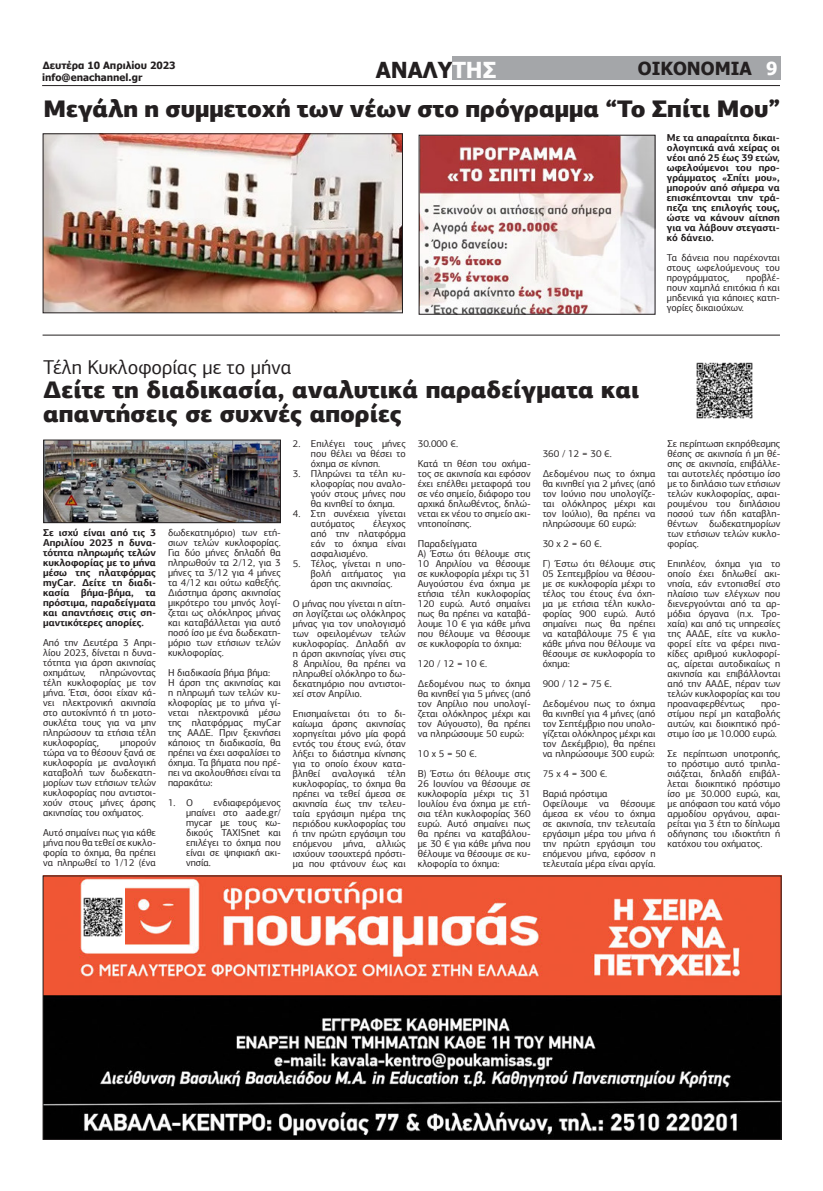
<style>
.page{position:relative;width:823px;height:1191px;background:#fff}
.page>*{position:absolute;margin:0;border:0;box-sizing:border-box;transform-origin:0 0}
.t1{font:900 24px "PF Agora Sans Pro";color:#231f20}
.t2{font:700 22px "Tahoma";color:#231f20}
.t3{font:20px "PF Agora Sans Pro";color:#231f20}
.t4{font:700 18px "Tahoma";color:#231f20}
.t5{font:700 18px "Tahoma";color:#fff}
.t6{font:10px/10px "PF Agora Sans Pro";color:#231f20;text-align:justify}
.t7{font:700 10px/10px "PF Agora Sans Pro";color:#231f20;text-align:justify}
.t8{font:700 10px "Tahoma";color:#231f20}
.s1{color:#fdfdfd}
</style>
<div class="page">
<hr style="left:42px;top:85px;width:737px;height:1px;background:#231f20">
<div style="left:452px;top:57px;width:328px;height:23px;background:#a4a6a9"></div>
<img style="left:45px;top:877px;width:734px;height:261px">
<div style="left:43px;top:875px;width:738px;height:265px;border:1px solid #231f20"></div>
<div style="left:82px;top:884px;width:42px;height:64px;background:#fff"></div>
<img style="left:83px;top:897px;width:40px;height:40px">
<hr style="left:43px;top:334px;width:736px;height:1px;background:#231f20">
<img style="left:45px;top:135px;width:356px;height:176px">
<div style="left:43px;top:133px;width:360px;height:180px;border:1px solid #231f20"></div>
<img style="left:420px;top:137px;width:233px;height:176px">
<div style="left:418px;top:135px;width:237px;height:180px;border:1px solid #231f20"></div>
<img style="left:45px;top:441px;width:234px;height:80px">
<div style="left:43px;top:439px;width:238px;height:84px;border:1px solid #231f20"></div>
<img style="left:696px;top:362px;width:57px;height:57px">
<p class="t8" style="left:43px;top:58px;width:134px">Δευτέρα 10 Απριλίου 2023</p>
<p class="t1" style="left:44px;top:93px;width:737px">Μεγάλη η συμμετοχή των νέων στο πρόγραμμα “Το Σπίτι Μου”</p>
<p class="t7" style="left:666px;top:132px;width:114px">Με τα απαραίτητα δικαι&shy;ολογητικά ανά χείρας οι νέοι από 25 έως 39 ετών, ωφελούμενοι του προ&shy;γράμματος «Σπίτι μου», μπορούν από σήμερα να επισκέπτονται την τρά&shy;πεζα της επιλογής τους, ώστε να κάνουν αίτηση για να λάβουν στεγαστι&shy;κό δάνειο.</p>
<p class="t6" style="left:666px;top:252px;width:114px">Τα δάνεια που παρέχονται στους ωφελούμενους του προγράμματος,</p>
<p class="t2" style="left:375px;top:54px;width:122px">ΑΝΑΛΥ<span class="s1">ΤΗΣ</span></p>
<p class="t4" style="left:637px;top:56px;width:115px">ΟΙΚΟΝΟΜΙΑ</p>
<p class="t5" style="left:765px;top:56px;width:13px">9</p>
<p class="t8" style="left:42px;top:70px;width:102px">info@enachannel.gr</p>
<p class="t6" style="left:666px;top:272px;width:114px;text-indent:79px">προβλέ&shy;πουν χαμηλά επιτόκια ή και μηδενικά για κάποιες κατη&shy;γορίες δικαιούχων.</p>
<p class="t3" style="left:43px;top:355px;width:250px">Τέλη Κυκλοφορίας με το μήνα</p>
<p class="t1" style="left:43px;top:374px;width:597px">Δείτε τη διαδικασία, αναλυτικά παραδείγματα και</p>
<p class="t1" style="left:43px;top:398px;width:360px">απαντήσεις σε συχνές απορίες</p>
<p class="t7" style="left:43px;top:528px;width:114px">Σε ισχύ είναι από τις 3<br>Απριλίου 2023 η δυνα&shy;τότητα πληρωμής τελών κυκλοφορίας με το μήνα μέσω της πλατφόρμας myCar. Δείτε τη διαδι&shy;κασία βήμα-βήμα, τα πρόστιμα, παραδείγματα και απαντήσεις στις ση&shy;μαντικότερες απορίες.</p>
<p class="t6" style="left:43px;top:638px;width:114px">Από την Δευτέρα 3 Απρι&shy;λίου 2023, δίνεται η δυνα&shy;τότητα για άρση ακινησίας οχημάτων,</p>
<p class="t6" style="left:43px;top:668px;width:114px;text-indent:57px">πληρώνοντας τέλη κυκλοφορίας με τον μήνα. Έτσι, όσοι είχαν κά&shy;νει ηλεκτρονική ακινησία στο αυτοκίνητό ή τη μοτο&shy;συκλέτα τους για να μην πληρώσουν τα ετήσια τέλη κυκλοφορίας,</p>
<p class="t6" style="left:43px;top:738px;width:114px;text-indent:77px">μπορούν τώρα να το θέσουν ξανά σε κυκλοφορία με αναλογική καταβολή των δωδεκατη&shy;μορίων των ετήσιων τελών κυκλοφορίας που αντιστοι&shy;χούν στους μήνες άρσης ακινησίας του οχήματος.</p>
<p class="t6" style="left:43px;top:828px;width:114px">Αυτό σημαίνει πως για κάθε μήνα που θα τεθεί σε κυκλο&shy;φορία το όχημα, θα πρέπει να πληρωθεί το 1/12 (ένα</p>
<p class="t6" style="left:168px;top:528px;width:114px">δωδεκατημόριο) των ετή&shy;σιων τελών κυκλοφορίας.<br>Για δύο μήνες δηλαδή θα πληρωθούν τα 2/12, για 3 μήνες τα 3/12 για 4 μήνες τα 4/12 και ούτω καθεξής.<br>Διάστημα άρσης ακινησίας μικρότερο του μηνός λογί&shy;ζεται ως ολόκληρος μήνας και καταβάλλεται για αυτό ποσό ίσο με ένα δωδεκατη&shy;μόριο των ετήσιων τελών κυκλοφορίας.</p>
<p class="t6" style="left:168px;top:668px;width:104px">Η διαδικασία βήμα βήμα:</p>
<p class="t6" style="left:168px;top:678px;width:114px">Η άρση της ακινησίας και η πληρωμή των τελών κυ&shy;κλοφορίας με το μήνα γί&shy;νεται ηλεκτρονικά μέσω της πλατφόρμας myCar της ΑΑΔΕ. Πριν ξεκινήσει κάποιος τη διαδικασία, θα πρέπει να έχει ασφαλίσει το όχημα. Τα βήματα που πρέ&shy;πει να ακολουθήσει είναι τα παρακάτω:</p>
<p class="t6" style="left:168px;top:798px;width:26px">1. Ο</p>
<p class="t6" style="left:186px;top:798px;width:96px;text-indent:27px">ενδιαφερόμενος μπαίνει στο aade.gr/ mycar με τους κω&shy;δικούς TAXISnet και επιλέγει το όχημα που είναι σε ψηφιακή ακι&shy;νησία.</p>
<p class="t6" style="left:311px;top:438px;width:96px;text-indent:-18px">2. Επιλέγει τους μήνες που θέλει να θέσει το όχημα σε κίνηση.</p>
<p class="t6" style="left:311px;top:468px;width:96px;text-indent:-18px">3. Πληρώνει τα τέλη κυ&shy;κλοφορίας που αναλο&shy;γούν στους μήνες που θα κινηθεί το όχημα.</p>
<p class="t6" style="left:311px;top:508px;width:96px;text-indent:-18px">4. Στη συνέχεια γίνεται αυτόματος</p>
<p class="t6" style="left:311px;top:518px;width:96px;text-indent:62px">έλεγχος από την πλατφόρμα εάν το όχημα είναι ασφαλισμένο.</p>
<p class="t6" style="left:311px;top:558px;width:96px;text-indent:-18px">5. Τέλος, γίνεται η υπο&shy;βολή αιτήματος για άρση της ακινησίας.</p>
<p class="t6" style="left:293px;top:598px;width:114px">Ο μήνας που γίνεται η αίτη&shy;ση λογίζεται ως ολόκληρος μήνας για τον υπολογισμό των οφειλομένων τελών κυκλοφορίας. Δηλαδή αν η άρση ακινησίας γίνει στις 8 Απριλίου, θα πρέπει να πληρωθεί ολόκληρο το δω&shy;δεκατημόριο που αντιστοι&shy;χεί στον Απρίλιο.</p>
<p class="t6" style="left:293px;top:708px;width:114px">Επισημαίνεται ότι το δι&shy;καίωμα άρσης ακινησίας χορηγείται μόνο μία φορά εντός του έτους ενώ, όταν λήξει το διάστημα κίνησης για το οποίο έχουν κατα&shy;βληθεί αναλογικά τέλη κυκλοφορίας, το όχημα θα πρέπει να τεθεί άμεσα σε ακινησία έως την τελευ&shy;ταία εργάσιμη ημέρα της περιόδου κυκλοφορίας του ή την πρώτη εργάσιμη του επόμενου μήνα, αλλιώς ισχύουν τσουχτερά πρόστι&shy;μα που φτάνουν έως και</p>
<p class="t6" style="left:417px;top:438px;width:42px">30.000 €.</p>
<p class="t6" style="left:417px;top:458px;width:114px">Κατά τη θέση του οχήμα&shy;τος σε ακινησία και εφόσον έχει επέλθει μεταφορά του σε νέο σημείο, διάφορο του αρχικά δηλωθέντος, δηλώ&shy;νεται εκ νέου το σημείο ακι&shy;νητοποίησης.</p>
<p class="t6" style="left:417px;top:538px;width:61px">Παραδείγματα</p>
<p class="t6" style="left:417px;top:548px;width:114px">Α) Έστω ότι θέλουμε στις 10 Απριλίου να θέσουμε σε κυκλοφορία μέχρι τις 31<br>Αυγούστου ένα όχημα με ετήσια τέλη κυκλοφορίας 120 ευρώ. Αυτό σημαίνει πως θα πρέπει να καταβά&shy;λουμε 10 € για κάθε μήνα που θέλουμε να θέσουμε σε κυκλοφορία το όχημα:</p>
<p class="t6" style="left:417px;top:658px;width:71px">120 / 12 = 10 €.</p>
<p class="t6" style="left:417px;top:678px;width:114px">Δεδομένου πως το όχημα θα κινηθεί για 5 μήνες (από τον Απρίλιο που υπολογί&shy;ζεται ολόκληρος μέχρι και τον Αύγουστο), θα πρέπει να πληρώσουμε 50 ευρώ:</p>
<p class="t6" style="left:417px;top:748px;width:61px">10 x 5 = 50 €.</p>
<p class="t6" style="left:417px;top:768px;width:114px">Β) Έστω ότι θέλουμε στις 26 Ιουνίου να θέσουμε σε κυκλοφορία μέχρι τις 31<br>Ιουλίου ένα όχημα με ετή&shy;σια τέλη κυκλοφορίας 360 ευρώ. Αυτό σημαίνει πως θα πρέπει να καταβάλου&shy;με 30 € για κάθε μήνα που θέλουμε να θέσουμε σε κυ&shy;κλοφορία το όχημα:</p>
<p class="t6" style="left:542px;top:448px;width:71px">360 / 12 = 30 €.</p>
<p class="t6" style="left:542px;top:468px;width:114px">Δεδομένου πως το όχημα θα κινηθεί για 2 μήνες (από τον Ιούνιο που υπολογίζε&shy;ται ολόκληρος μέχρι και τον Ιούλιο), θα πρέπει να πληρώσουμε 60 ευρώ:</p>
<p class="t6" style="left:542px;top:538px;width:61px">30 x 2 = 60 €.</p>
<p class="t6" style="left:542px;top:558px;width:114px">Γ) Έστω ότι θέλουμε στις 05 Σεπτεμβρίου να θέσου&shy;με σε κυκλοφορία μέχρι το τέλος του έτους ένα όχη&shy;μα με ετήσια τέλη κυκλο&shy;φορίας 900 ευρώ. Αυτό σημαίνει πως θα πρέπει να καταβάλουμε 75 € για κάθε μήνα που θέλουμε να θέσουμε σε κυκλοφορία το όχημα:</p>
<p class="t6" style="left:542px;top:678px;width:71px">900 / 12 = 75 €.</p>
<p class="t6" style="left:542px;top:698px;width:114px">Δεδομένου πως το όχημα θα κινηθεί για 4 μήνες (από τον Σεπτέμβριο που υπολο&shy;γίζεται ολόκληρος μέχρι και τον Δεκέμβριο), θα πρέπει να πληρώσουμε 300 ευρώ:</p>
<p class="t6" style="left:542px;top:768px;width:66px">75 x 4 = 300 €.</p>
<p class="t6" style="left:542px;top:788px;width:66px">Βαριά πρόστιμα</p>
<p class="t6" style="left:542px;top:798px;width:114px">Οφείλουμε να θέσουμε άμεσα εκ νέου το όχημα σε ακινησία, την τελευταία εργάσιμη μέρα του μήνα ή την πρώτη εργάσιμη του επόμενου μήνα, εφόσον η τελευταία μέρα είναι αργία.</p>
<p class="t6" style="left:667px;top:438px;width:114px">Σε περίπτωση εκπρόθεσμης θέσης σε ακινησία ή μη θέ&shy;σης σε ακινησία, επιβάλλε&shy;ται αυτοτελές πρόστιμο ίσο με το διπλάσιο των ετήσιων τελών κυκλοφορίας, αφαι&shy;ρουμένου του διπλάσιου ποσού των ήδη καταβλη&shy;θέντων δωδεκατημορίων των ετήσιων τελών κυκλο&shy;φορίας.</p>
<p class="t6" style="left:667px;top:558px;width:114px">Επιπλέον, όχημα για το οποίο έχει δηλωθεί ακι&shy;νησία, εάν εντοπισθεί στο πλαίσιο των ελέγχων που διενεργούνται από τα αρ&shy;μόδια όργανα (π.χ. Τρο&shy;χαία) και από τις υπηρεσίες της ΑΑΔΕ, είτε να κυκλο&shy;φορεί είτε να φέρει πινα&shy;κίδες αριθμού κυκλοφορί&shy;ας, αίρεται αυτοδικαίως η ακινησία και επιβάλλονται από την ΑΑΔΕ, πέραν των τελών κυκλοφορίας και του προαναφερθέντως</p>
<p class="t6" style="left:667px;top:698px;width:114px;text-indent:93px">προ&shy;στίμου περί μη καταβολής αυτών, και διοικητικό πρό&shy;στιμο ίσο με 10.000 ευρώ.</p>
<p class="t6" style="left:667px;top:748px;width:114px">Σε περίπτωση υποτροπής, το πρόστιμο αυτό τριπλα&shy;σιάζεται, δηλαδή επιβάλ&shy;λεται διοικητικό πρόστιμο ίσο με 30.000 ευρώ, και, με απόφαση του κατά νόμο αρμοδίου οργάνου, αφαι&shy;ρείται για 3 έτη το δίπλωμα οδήγησης του ιδιοκτήτη ή κατόχου του οχήματος.</p>
</div>
